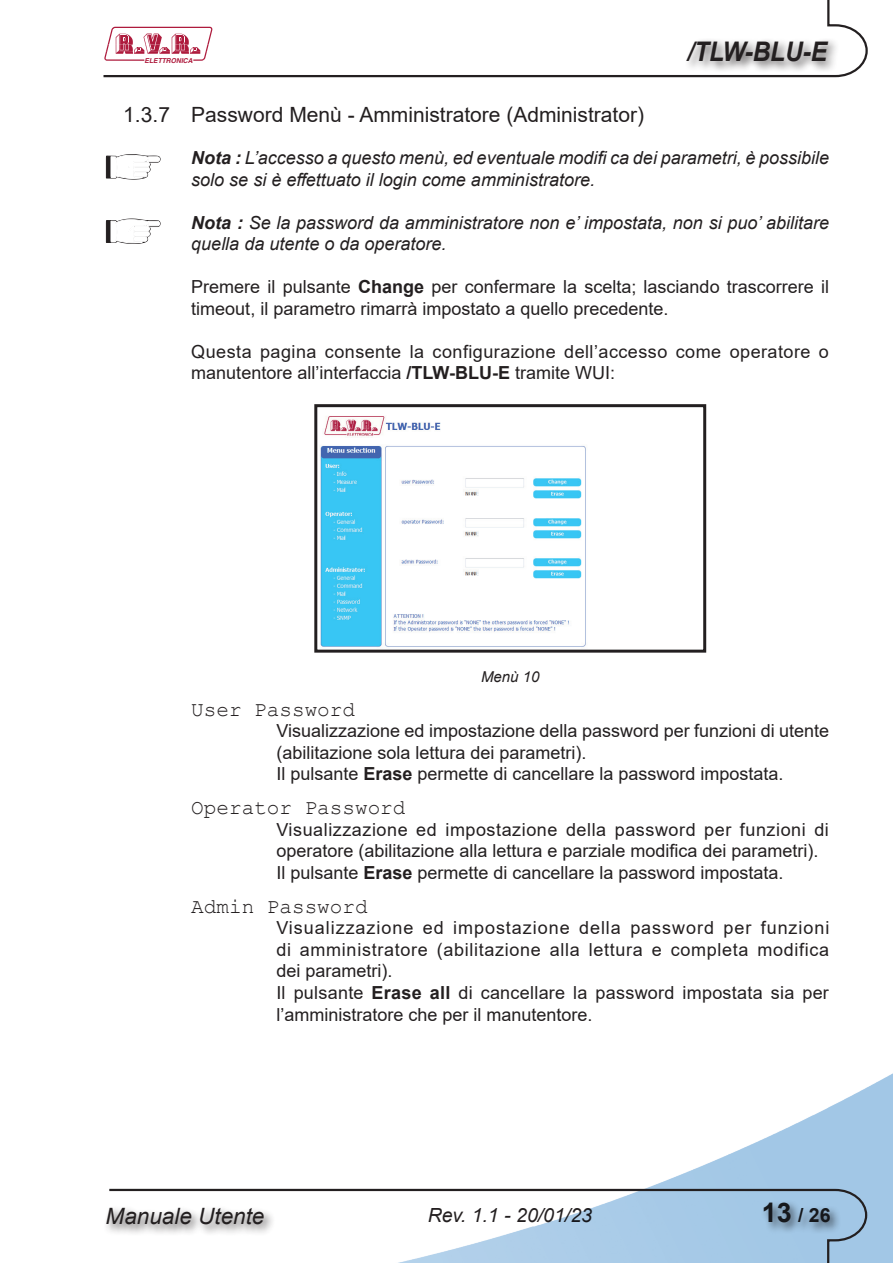
<style>
.page{position:relative;width:893px;height:1263px;background:#fff}
.page>*{position:absolute;margin:0;border:0;box-sizing:border-box;transform-origin:0 0}
.t1{font:italic 700 27px "Arial";color:#231f20;scale:.9 1}
.t2{font:italic 22.5px "Arial";color:#231f20}
.t3{font:21px "Arial";color:#231f20}
.t4{font:21px "Courier New";color:#231f20}
.t5{font:italic 19.5px "Arial";color:#231f20}
.t6{font:700 19.5px "Arial";color:#231f20}
.t7{font:18px/21.6px "Arial";color:#231f20}
.t8{font:18px/21.6px "Arial";letter-spacing:.04em;color:#231f20}
.t9{font:italic 18px/21.6px "Arial";color:#231f20}
.t10{font:18px/21.6px "Arial";letter-spacing:.025em;color:#231f20}
.t11{font:italic 15px "Arial";color:#231f20}
.t12{font:italic 700 6.75px "Helvetica";color:#ae1b3d}
.s1{font-weight:700}
.s2{font-size:27px}
</style>
<div class="page">
<img style="left:647px;top:1073px;width:246px;height:190px">
<svg style="left:103px;top:0;width:765px;height:78px"></svg>
<svg style="left:109px;top:1188px;width:759px;height:75px"></svg>
<div style="left:684px;top:38px;width:156px;height:35px;background:#231f20;opacity:.75"></div>
<svg style="left:104px;top:27px;width:108px;height:34px"></svg>
<div style="left:760px;top:1199px;width:82px;height:35px;background:#231f20;opacity:.75"></div>
<div style="left:104px;top:1205px;width:172px;height:31px;background:#231f20;opacity:.75"></div>
<svg style="left:106px;top:155px;width:54px;height:24px"></svg>
<svg style="left:106px;top:219px;width:54px;height:24px"></svg>
<img style="left:320px;top:416px;width:266px;height:231px">
<div style="left:314px;top:404px;width:392px;height:249px;border:3px solid #231f20"></div>
<p class="t12" style="left:144px;top:56px;width:50px">ELETTRONICA</p>
<h1 class="t1" style="left:687px;top:34px;width:156px">/TLW-BLU-E</h1>
<p class="t3" style="left:123px;top:100px;width:522px">1.3.7 Password Menù - Amministratore (Administrator)</p>
<p class="t9" style="left:191px;top:148px;width:639px"><span class="s1">Nota :</span> L’accesso a questo menù, ed eventuale modifi ca dei parametri, è possibile solo se si è effettuato il login come amministratore.</p>
<p class="t9" style="left:191px;top:212px;width:639px"><span class="s1">Nota :</span> Se la password da amministratore non e’ impostata, non si puo’ abilitare quella da utente o da operatore.</p>
<p class="t7" style="left:191px;top:276px;width:639px">Premere il pulsante <span class="s1">Change</span> per confermare la scelta; lasciando trascorrere il timeout, il parametro rimarrà impostato a quello precedente.</p>
<p class="t10" style="left:191px;top:340px;width:639px">Questa pagina consente la configurazione dell’accesso come operatore o manutentore all’interfaccia <span class="s1">/TLW-BLU-E</span> tramite WUI:</p>
<p class="t11" style="left:481px;top:667px;width:60px">Menù 10</p>
<p class="t4" style="left:191px;top:696px;width:165px">User Password</p>
<p class="t7" style="left:276px;top:720px;width:554px">Visualizzazione ed impostazione della password per funzioni di utente (abilitazione sola lettura dei parametri).<br>Il pulsante <span class="s1">Erase</span> permette di cancellare la password impostata.</p>
<p class="t4" style="left:191px;top:794px;width:216px">Operator Password</p>
<p class="t7" style="left:276px;top:818px;width:554px">Visualizzazione ed impostazione della password per funzioni di operatore (abilitazione alla lettura e parziale modifica dei parametri).<br>Il pulsante <span class="s1">Erase</span> permette di cancellare la password impostata.</p>
<p class="t4" style="left:191px;top:893px;width:178px">Admin Password</p>
<p class="t8" style="left:276px;top:917px;width:555px">Visualizzazione ed impostazione della password per funzioni di amministratore (abilitazione alla lettura e completa modifica dei parametri).<br>Il pulsante <span class="s1">Erase all</span> di cancellare la password impostata sia per l’amministratore che per il manutentore.</p>
<p class="t2" style="left:106px;top:1202px;width:160px">Manuale Utente</p>
<p class="t5" style="left:428px;top:1203px;width:166px">Rev. 1.1 - 20/01/23</p>
<p class="t6" style="left:762px;top:1202px;width:70px"><span class="s2">13</span> / 26</p>
</div>
